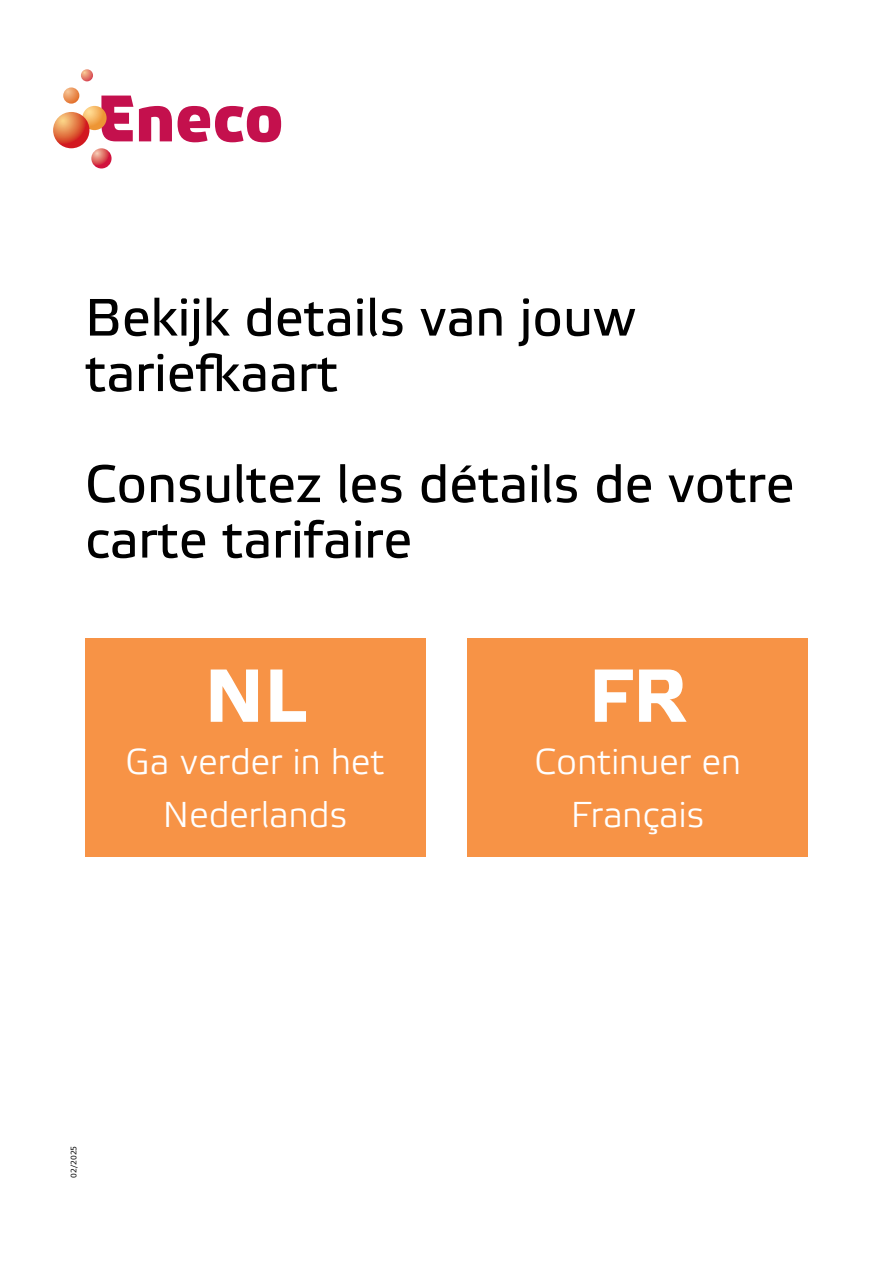
<style>
.page{position:relative;width:893px;height:1263px;background:#fff}
.page>*{position:absolute;margin:0;border:0;box-sizing:border-box;transform-origin:0 0}
.t1{font:700 75px "Etelka Text";color:#fff}
.t2{font:52.5px/55.5px "Etelka Text";color:#000}
.t3{font:300 36px/52.5px "Etelka";color:#fff;text-align:center}
.t4{font:7.5px "Verdana";color:#000}
</style>
<div class="page">
<div style="left:468px;top:638px;width:340px;height:218px;background:#f79346"></div>
<div style="left:85px;top:638px;width:340px;height:218px;background:#f79346"></div>
<svg style="left:101px;top:96px;width:180px;height:46px"></svg>
<svg style="left:82px;top:106px;width:25px;height:24px"></svg>
<svg style="left:53px;top:112px;width:36px;height:36px"></svg>
<svg style="left:91px;top:148px;width:21px;height:20px"></svg>
<svg style="left:81px;top:69px;width:12px;height:12px"></svg>
<svg style="left:63px;top:87px;width:16px;height:17px"></svg>
<p class="t2" style="left:85px;top:291px;width:552px">Bekijk details van jouw tariefkaart</p>
<p class="t2" style="left:85px;top:457px;width:711px">Consultez les détails de votre carte tarifaire</p>
<h1 class="t1" style="left:205px;top:648px;width:103px">NL</h1>
<p class="t3" style="left:126px;top:736px;width:261px">Ga verder in het<br>Nederlands</p>
<p class="t4" style="left:69px;top:1178px;width:34px;rotate:-90deg">02/2025</p>
<h1 class="t1" style="left:589px;top:648px;width:100px">FR</h1>
<p class="t3" style="left:535px;top:736px;width:208px">Continuer en<br>Français</p>
</div>
